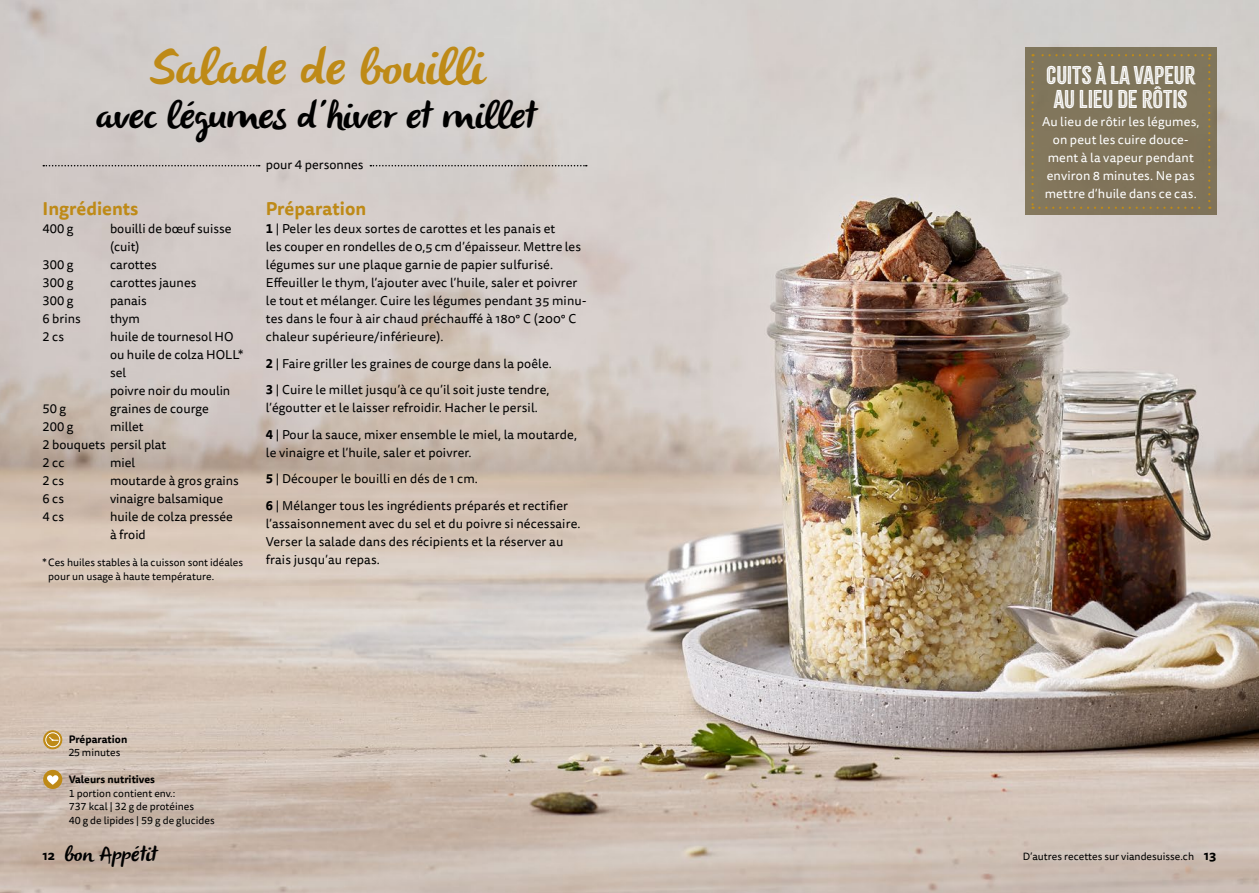
<style>
.page{position:relative;width:1259px;height:893px;background:#fff}
.page>*{position:absolute;margin:0;border:0;box-sizing:border-box;transform-origin:0 0}
.t1{font:italic 49.5px "Olivier";color:#be8a17}
.t2{font:italic 37.5px "Olivier";color:#000}
.t3{font:22.5px/24px "Citrus Gothic Inline";letter-spacing:-.01em;color:#fff;text-align:center}
.t4{font:italic 21px "Olivier";color:#000}
.t5{font:700 18px "Tisa Sans OT";color:#be8a17}
.t6{font:12.75px/18px "Tisa Sans OT";letter-spacing:.01em;color:#000}
.t7{font:12.75px/18px "Tisa Sans OT";letter-spacing:.01em;color:#fff;text-align:center}
.t8{font:10.5px/13.5px "Tisa Sans OT";color:#000}
.t9{font:700 10.5px "Tisa Sans OT";color:#000}
.s1{font-weight:700}
.s2{font-family:"Tisa Sans OT";font-weight:700;font-style:normal;font-size:12.75px}
.s3{font-weight:700;font-size:12.75px}
</style>
<div class="page">
<img style="left:0;top:0;width:1259px;height:893px">
<svg style="left:43px;top:165px;width:217px;height:1px"></svg>
<svg style="left:370px;top:165px;width:217px;height:1px"></svg>
<svg style="left:43px;top:730px;width:19px;height:19px"></svg>
<div style="left:45px;top:732px;width:15px;height:15px;border:1px solid #fff;border-radius:50%"></div>
<svg style="left:49px;top:736px;width:10px;height:5px"></svg>
<div style="left:43px;top:770px;width:19px;height:19px;background:#be8a17;border-radius:50%"></div>
<svg style="left:47px;top:775px;width:11px;height:10px"></svg>
<div style="left:1025px;top:48px;width:191px;height:167px;background:#80755b"></div>
<svg style="left:1031px;top:62px;width:2px;height:147px"></svg>
<svg style="left:1039px;top:207px;width:171px;height:2px"></svg>
<svg style="left:1208px;top:54px;width:2px;height:147px"></svg>
<svg style="left:1032px;top:54px;width:170px;height:2px"></svg>
<h1 class="t1" style="left:148px;top:40px;width:336px">Saladedebouilli</h1>
<h2 class="t2" style="left:95px;top:94px;width:450px">avec légumesd ’hiveretm illet</h2>
<h3 class="t5" style="left:43px;top:197px;width:98px">Ingrédients</h3>
<p class="t6" style="left:43px;top:220px;width:32px">400 g</p>
<p class="t6" style="left:110px;top:220px;width:123px">bouilli de bœuf suisse (cuit)</p>
<p class="t6" style="left:43px;top:256px;width:32px">300 g</p>
<p class="t6" style="left:110px;top:256px;width:48px">carottes</p>
<p class="t6" style="left:43px;top:274px;width:32px">300 g</p>
<p class="t6" style="left:110px;top:274px;width:88px">carottes jaunes</p>
<p class="t6" style="left:43px;top:292px;width:32px">300 g</p>
<p class="t6" style="left:110px;top:292px;width:38px">panais</p>
<p class="t6" style="left:43px;top:310px;width:40px">6 brins</p>
<p class="t6" style="left:110px;top:310px;width:31px">thym</p>
<p class="t6" style="left:43px;top:328px;width:23px">2 cs</p>
<p class="t6" style="left:110px;top:328px;width:135px">huile de tournesol HO ou huile de colza HOLL* sel<br>poivre noir du moulin</p>
<p class="t6" style="left:43px;top:400px;width:25px">50 g</p>
<p class="t6" style="left:110px;top:400px;width:100px">graines de courge</p>
<p class="t6" style="left:43px;top:418px;width:32px">200 g</p>
<p class="t6" style="left:43px;top:418px;width:125px;text-indent:67px">millet<br>2 bouquets persil plat<br>2 cc</p>
<p class="t6" style="left:110px;top:454px;width:27px">miel</p>
<p class="t6" style="left:43px;top:472px;width:23px">2 cs</p>
<p class="t6" style="left:110px;top:472px;width:130px">moutarde à gros grains</p>
<p class="t6" style="left:43px;top:490px;width:23px">6 cs</p>
<p class="t6" style="left:110px;top:490px;width:115px">vinaigre balsamique</p>
<p class="t6" style="left:43px;top:508px;width:23px">4 cs</p>
<p class="t6" style="left:110px;top:508px;width:124px">huile de colza pressée à froid</p>
<p class="t8" style="left:48px;top:556px;width:196px;text-indent:-6px">* Ces huiles stables à la cuisson sont idéales pour un usage à haute température.</p>
<p class="t6" style="left:266px;top:156px;width:99px">pour 4 personnes</p>
<h3 class="t5" style="left:266px;top:197px;width:102px">Préparation</h3>
<p class="t6" style="left:266px;top:220px;width:322px"><span class="s1">1</span> | Peler les deux sortes de carottes et les panais et<br>les couper en rondelles de 0,5 cm d’épaisseur. Mettre les légumes sur une plaque garnie de papier sulfurisé.<br>Effeuiller le thym, l’ajouter avec l’huile, saler et poivrer le tout et mélanger. Cuire les légumes pendant 35 minu&shy;tes dans le four à air chaud préchauffé à 180° C (200° C chaleur supérieure/inférieure).</p>
<p class="t6" style="left:266px;top:351px;width:287px;line-height:26.5px"><span class="s1">2</span> | Faire griller les graines de courge dans la poêle.<br><span class="s1">3</span> | Cuire le millet jusqu’à ce qu’il soit juste tendre,</p>
<p class="t6" style="left:266px;top:395px;width:313px;line-height:26.5px">l’égoutter et le laisser refroidir. Hacher le persil.<br><span class="s1">4</span> | Pour la sauce, mixer ensemble le miel, la moutarde,</p>
<p class="t6" style="left:266px;top:440px;width:304px;line-height:26.5px">le vinaigre et l’huile, saler et poivrer.<br><span class="s1">5</span> | Découper le bouilli en dés de 1 cm.<br><span class="s1">6</span> | Mélanger tous les ingrédients préparés et rectifier</p>
<p class="t6" style="left:266px;top:515px;width:316px">l’assaisonnement avec du sel et du poivre si nécessaire.<br>Verser la salade dans des récipients et la réserver au frais jusqu’au repas.</p>
<p class="t9" style="left:69px;top:732px;width:60px">Préparation</p>
<p class="t8" style="left:69px;top:746px;width:53px">25 minutes</p>
<p class="t9" style="left:69px;top:773px;width:88px">Valeurs nutritives</p>
<p class="t8" style="left:69px;top:787px;width:147px">1 portion contient env.:<br>737 kcal | 32 g de protéines<br>40 g de lipides | 59 g de glucides</p>
<h3 class="t3" style="left:1046px;top:63px;width:150px">CUITS À LA VAPEUR<br>AU LIEU DE RÔTIS</h3>
<p class="t7" style="left:1042px;top:113px;width:159px">Au lieu de rôtir les légumes, on peut les cuire douce&shy;ment à la vapeur pendant environ 8 minutes. Ne pas mettre d’huile dans ce cas.</p>
<h3 class="t4" style="left:43px;top:842px;width:120px"><span class="s2">12</span> bon Appétit</h3>
<p class="t8" style="left:1023px;top:850px;width:195px">D’autres recettes sur viandesuisse.ch <span class="s3">13</span></p>
</div>
